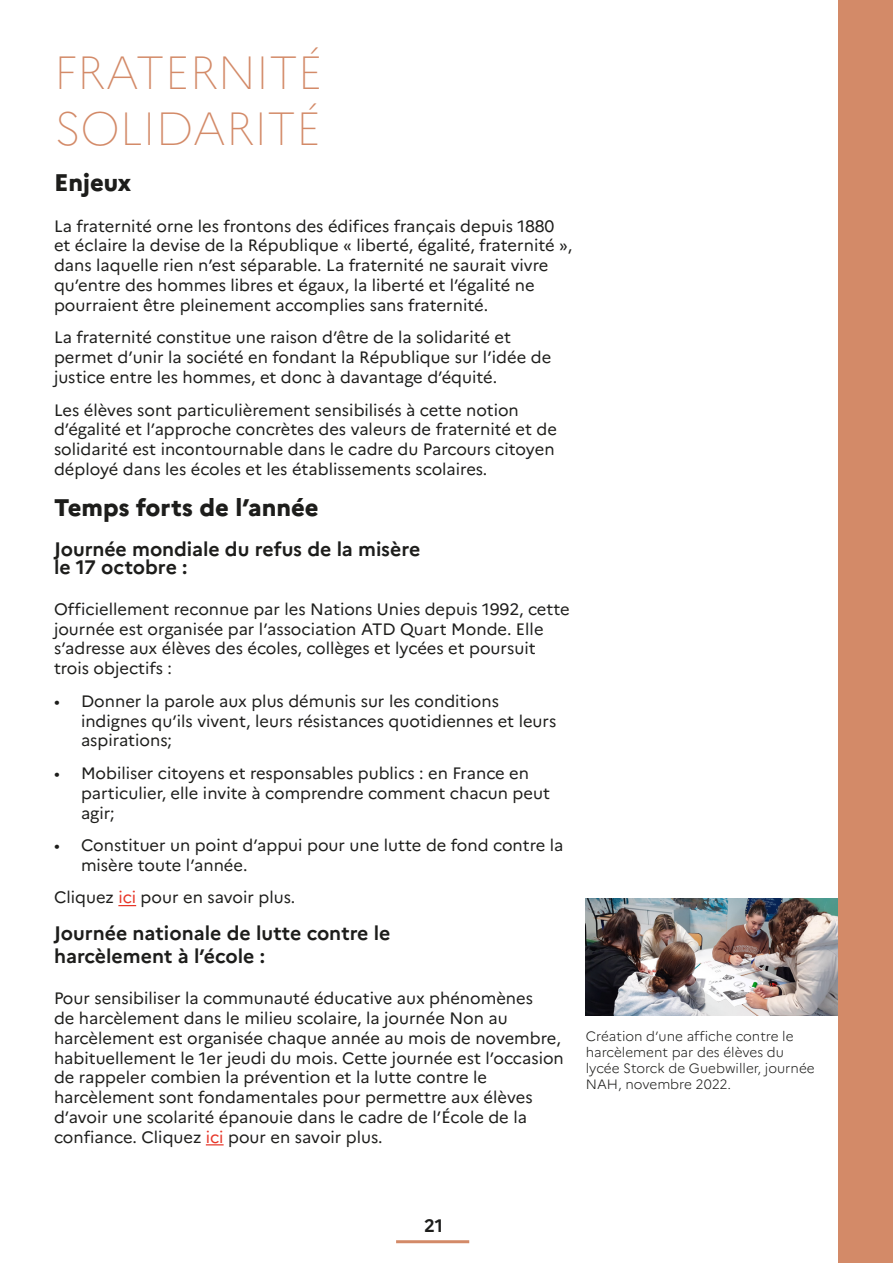
<style>
.page{position:relative;width:893px;height:1263px;background:#fff}
.page>*{position:absolute;margin:0;border:0;box-sizing:border-box;transform-origin:0 0}
.t1{font:100 46.5px/55.8px "Marianne";color:#d38a68}
.t2{font:800 24px "Marianne";color:#1d1d1b}
.t3{font:700 19.5px/18px "Marianne";color:#1d1d1b}
.t4{font:700 18px "Marianne";color:#1d1d1b}
.t5{font:16.5px/19.8px "Marianne";color:#1d1d1b}
.t6{font:300 13.5px/16.2px "Marianne";color:#1d1d1b}
.s1{color:#e73628}
</style>
<div class="page">
<svg style="left:118px;top:905px;width:18px;height:1px"></svg>
<svg style="left:206px;top:1144px;width:18px;height:1px"></svg>
<img style="left:586px;top:898px;width:253px;height:117px">
<hr style="left:396px;top:1240px;width:73px;height:3px;background:#d38a68">
<div style="left:839px;top:0;width:54px;height:1263px;background:#d38a68"></div>
<h1 class="t1" style="left:54px;top:41px;width:270px">FRATERNITÉ<br>SOLIDARITÉ</h1>
<h2 class="t2" style="left:54px;top:163px;width:79px">Enjeux</h2>
<p class="t5" style="left:54px;top:214px;width:520px">La fraternité orne les frontons des édifices français depuis 1880 et éclaire la devise de la République « liberté, égalité, fraternité », dans laquelle rien n’est séparable. La fraternité ne saurait vivre qu’entre des hommes libres et égaux, la liberté et l’égalité ne pourraient être pleinement accomplies sans fraternité.</p>
<p class="t5" style="left:54px;top:326px;width:499px">La fraternité constitue une raison d’être de la solidarité et permet d’unir la société en fondant la République sur l’idée de justice entre les hommes, et donc à davantage d’équité.</p>
<p class="t5" style="left:54px;top:398px;width:504px">Les élèves sont particulièrement sensibilisés à cette notion d’égalité et l’approche concrètes des valeurs de fraternité et de solidarité est incontournable dans le cadre du Parcours citoyen déployé dans les écoles et les établissements scolaires.</p>
<h2 class="t2" style="left:54px;top:489px;width:266px">Temps forts de l’année</h2>
<p class="t3" style="left:54px;top:538px;width:368px">Journée mondiale du refus de la misère le 17 octobre :</p>
<p class="t5" style="left:54px;top:598px;width:517px">Officiellement reconnue par les Nations Unies depuis 1992, cette journée est organisée par l’association ATD Quart Monde. Elle s’adresse aux élèves des écoles, collèges et lycées et poursuit trois objectifs :</p>
<p class="t5" style="left:81px;top:690px;width:477px;text-indent:-27px">• Donner la parole aux plus démunis sur les conditions indignes qu’ils vivent, leurs résistances quotidiennes et leurs aspirations;</p>
<p class="t5" style="left:81px;top:762px;width:470px;text-indent:-27px">• Mobiliser citoyens et responsables publics : en France en particulier, elle invite à comprendre comment chacun peut agir;</p>
<p class="t5" style="left:81px;top:834px;width:484px;text-indent:-27px">• Constituer un point d’appui pour une lutte de fond contre la misère toute l’année.</p>
<p class="t5" style="left:54px;top:886px;width:243px">Cliquez <span class="s1">ici</span> pour en savoir plus.</p>
<p class="t3" style="left:54px;top:919px;width:338px;line-height:23.4px">Journée nationale de lutte contre le harcèlement à l’école :</p>
<p class="t5" style="left:54px;top:987px;width:511px">Pour sensibiliser la communauté éducative aux phénomènes<br>de harcèlement dans le milieu scolaire, la journée Non au harcèlement est organisée chaque année au mois de novembre, habituellement le 1er jeudi du mois. Cette journée est l’occasion de rappeler combien la prévention et la lutte contre le harcèlement sont fondamentales pour permettre aux élèves d’avoir une scolarité épanouie dans le cadre de l’École de la confiance. Cliquez <span class="s1">ici</span> pour en savoir plus.</p>
<p class="t6" style="left:586px;top:1027px;width:230px">Création d’une affiche contre le harcèlement par des élèves du lycée Storck de Guebwiller, journée<br>NAH, novembre 2022.</p>
<p class="t4" style="left:424px;top:1212px;width:20px">21</p>
</div>
